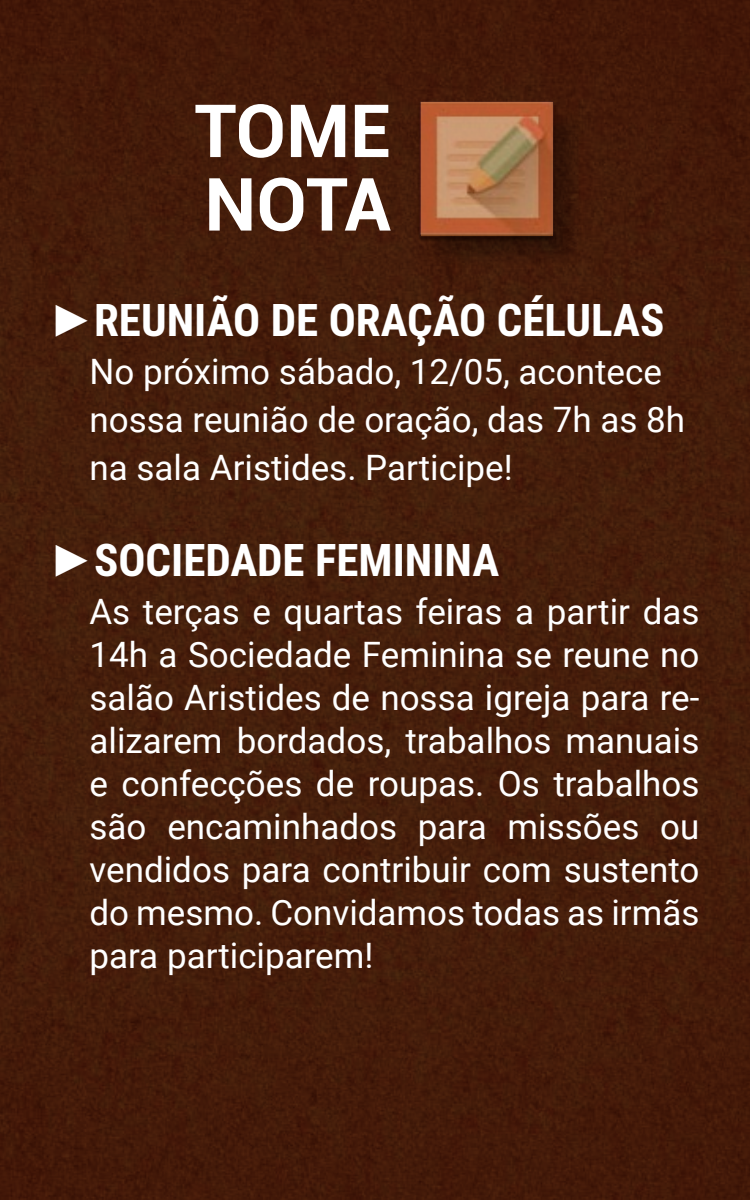
<style>
.page{position:relative;width:750px;height:1200px;background:#451d0a}
.page>*{position:absolute;margin:0;border:0;box-sizing:border-box;transform-origin:0 0}
.t1{font:700 73.5px/73.5px "Roboto";letter-spacing:-.005em;color:#fff}
.t2{font:700 45px "Roboto Condensed";color:#fff}
.t3{font:35px/43px "Roboto";color:#fff}
.s1{font-family:"Times New Roman"}
</style>
<div class="page">
<img style="left:391px;top:80px;width:181px;height:168px">
<div style="left:424px;top:106px;width:161px;height:163px;background:#000;opacity:.75"></div>
<svg style="left:421px;top:103px;width:131px;height:133px"></svg>
<h1 class="t1" style="left:194px;top:91px;width:198px">TOME<br>NOTA</h1>
<p class="t2" style="left:49px;top:288px;width:616px"><span class="s1">►</span>REUNIÃO DE ORAÇÃO CÉLULAS</p>
<p class="t3" style="left:89px;top:346px;width:597px;line-height:48px">No próximo sábado, 12/05, acontece nossa reunião de oração, das 7h as 8h na sala Aristides. Participe!</p>
<p class="t2" style="left:49px;top:528px;width:451px"><span class="s1">►</span>SOCIEDADE FEMININA</p>
<p class="t3" style="left:89px;top:589px;width:612px;text-align:justify">As terças e quartas feiras a partir das 14h a Sociedade Feminina se reune no salão Aristides de nossa igreja para re&shy;alizarem bordados, trabalhos manuais e confecções de roupas. Os trabalhos são encaminhados para missões ou vendidos para contribuir com sustento do mesmo. Convidamos todas as irmãs para participarem!</p>
</div>
